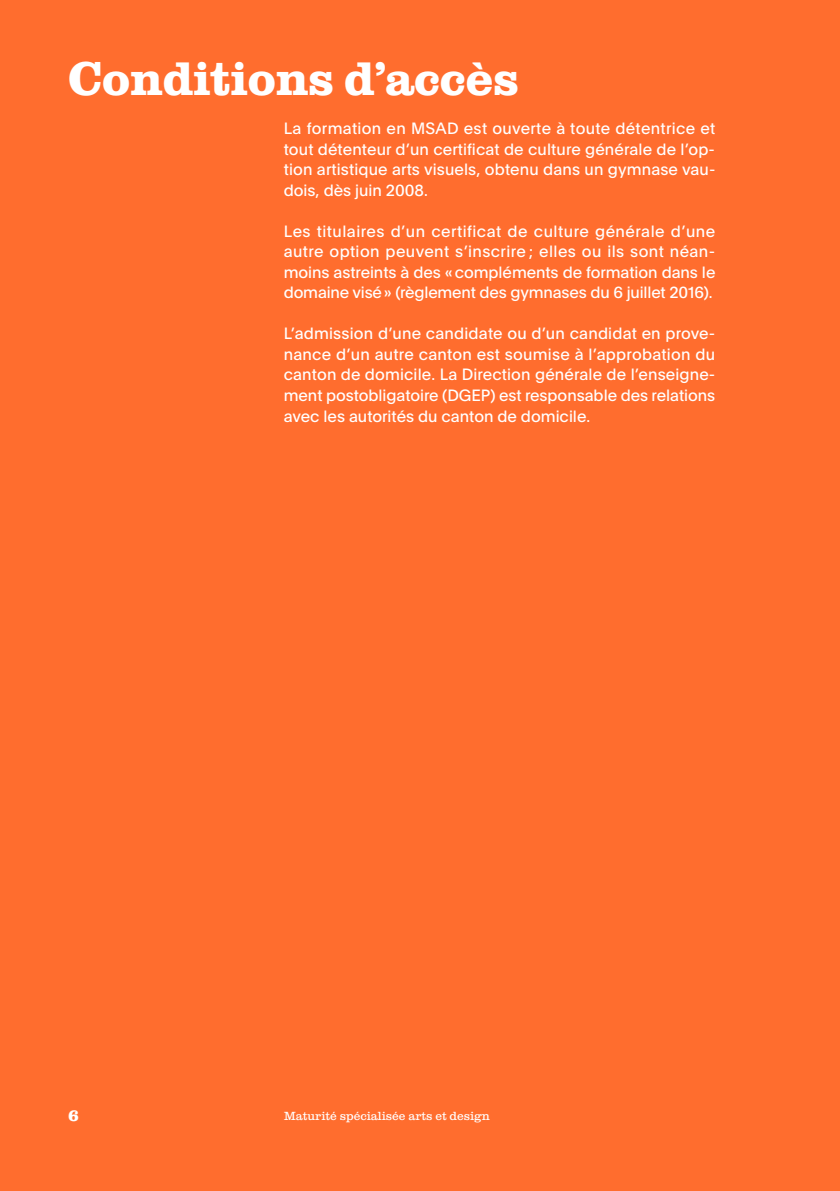
<style>
.page{position:relative;width:840px;height:1191px;background:#fff}
.page>*{position:absolute;margin:0;border:0;box-sizing:border-box;transform-origin:0 0}
.t1{font:700 48px "Clarendon Graphic";color:#fff}
.t2{font:700 17px "Clarendon Graphic";color:#fff}
.t3{font:16px/20.4px "Plain";color:#fff;text-align:justify}
.t4{font:12px "Clarendon Graphic";color:#fff}
</style>
<div class="page">
<div style="left:0;top:0;width:839px;height:1191px;background:#ff6d2e"></div>
<h1 class="t1" style="left:68px;top:45px;width:452px">Conditions d’accès</h1>
<p class="t3" style="left:283px;top:118px;width:433px">La formation en MSAD est ouverte à toute détentrice et tout détenteur d’un certificat de culture générale de l’op&shy;tion artistique arts visuels, obtenu dans un gymnase vau&shy;dois, dès juin 2008.</p>
<p class="t3" style="left:283px;top:220px;width:433px">Les titulaires d’un certificat de culture générale d’une autre option peuvent s’inscrire ; elles ou ils sont néan&shy;moins astreints à des « compléments de formation dans le domaine visé » (règlement des gymnases du 6 juillet 2016).</p>
<p class="t3" style="left:283px;top:323px;width:433px">L’admission d’une candidate ou d’un candidat en prove&shy;nance d’un autre canton est soumise à l’approbation du canton de domicile. La Direction générale de l’enseigne&shy;ment postobligatoire (DGEP) est responsable des relations avec les autorités du canton de domicile.</p>
<p class="t2" style="left:68px;top:1103px;width:12px">6</p>
<p class="t4" style="left:283px;top:1107px;width:207px">Maturité spécialisée arts et design</p>
</div>
